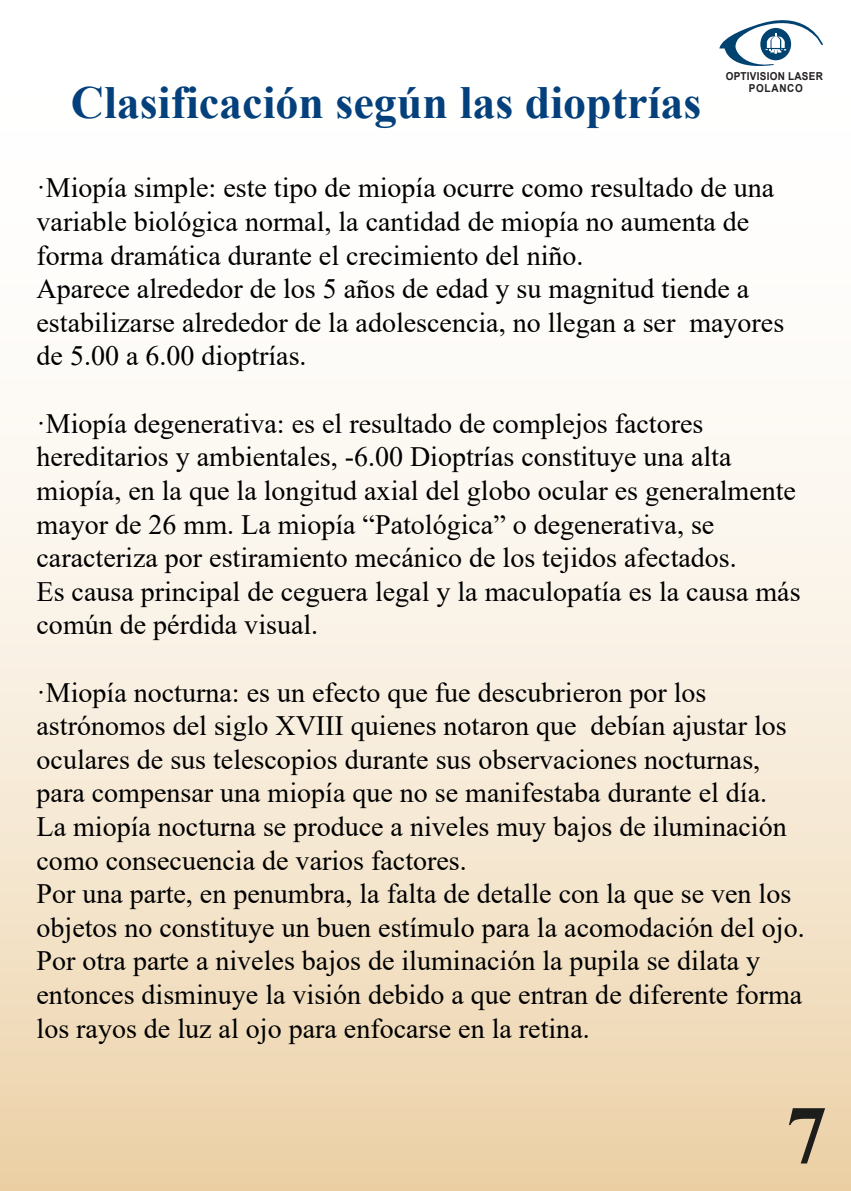
<style>
.page{position:relative;width:851px;height:1191px;background:#fff}
.page>*{position:absolute;margin:0;border:0;box-sizing:border-box;transform-origin:0 0}
.t1{font:700 81.8px "Times New Roman";color:#1d1d1b}
.t2{font:700 46px "Times New Roman";color:#04407b}
.t3{font:28px/33.6px "Times New Roman";color:#000}
.t4{font:700 11px/11.6px "Arial";letter-spacing:.025em;color:#231f20;text-align:center;scale:.91 1}
</style>
<div class="page">
<div style="left:0;top:0;width:850px;height:1191px;background:linear-gradient(to bottom,#fff,#efd7b3)"></div>
<svg style="left:719px;top:10px;width:103px;height:61px"></svg>
<h2 class="t2" style="left:71px;top:69px;width:632px">Clasificación según las dioptrías</h2>
<p class="t4" style="left:725px;top:71px;width:108px">OPTIVISION LASER<br>POLANCO</p>
<p class="t3" style="left:37px;top:170px;width:749px">·Miopía simple: este tipo de miopía ocurre como resultado de una variable biológica normal, la cantidad de miopía no aumenta de forma dramática durante el crecimiento del niño.<br>Aparece alrededor de los 5 años de edad y su magnitud tiende a estabilizarse alrededor de la adolescencia, no llegan a ser mayores de 5.00 a 6.00 dioptrías.</p>
<p class="t3" style="left:37px;top:405px;width:765px">·Miopía degenerativa: es el resultado de complejos factores hereditarios y ambientales, -6.00 Dioptrías constituye una alta miopía, en la que la longitud axial del globo ocular es generalmente mayor de 26 mm. La miopía “Patológica” o degenerativa, se caracteriza por estiramiento mecánico de los tejidos afectados.<br>Es causa principal de ceguera legal y la maculopatía es la causa más común de pérdida visual.</p>
<p class="t3" style="left:37px;top:674px;width:769px">·Miopía nocturna: es un efecto que fue descubrieron por los astrónomos del siglo XVIII quienes notaron que debían ajustar los oculares de sus telescopios durante sus observaciones nocturnas, para compensar una miopía que no se manifestaba durante el día.<br>La miopía nocturna se produce a niveles muy bajos de iluminación como consecuencia de varios factores.<br>Por una parte, en penumbra, la falta de detalle con la que se ven los objetos no constituye un buen estímulo para la acomodación del ojo.<br>Por otra parte a niveles bajos de iluminación la pupila se dilata y entonces disminuye la visión debido a que entran de diferente forma los rayos de luz al ojo para enfocarse en la retina.</p>
<h1 class="t1" style="left:786px;top:1076px;width:42px">7</h1>
</div>
